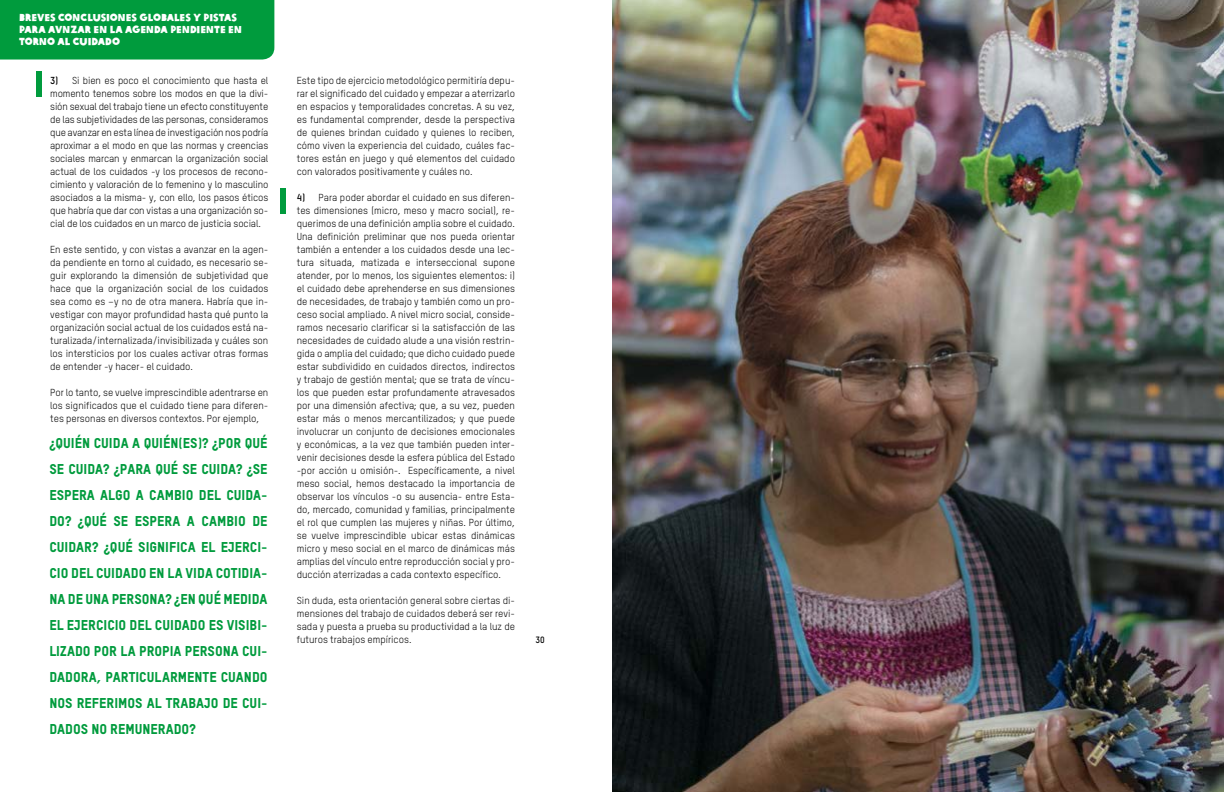
<style>
.page{position:relative;width:1224px;height:792px;background:#fff}
.page>*{position:absolute;margin:0;border:0;box-sizing:border-box;transform-origin:0 0}
.t1{font:14px/26px "TSTARPRO Headline";color:#009b3d;text-align:justify}
.t2{font:10px/13px "TSTARPRO";color:#000;text-align:justify}
.t3{font:10px/12px "Oxfam Global Headline";color:#fff}
.t4{font:700 9px "TSTARPRO";color:#000}
.s1{font-weight:700}
</style>
<div class="page">
<img style="left:612px;top:0;width:612px;height:792px">
<div style="left:36px;top:71px;width:6px;height:26px;background:#009b3d"></div>
<div style="left:280px;top:188px;width:6px;height:26px;background:#009b3d"></div>
<div style="left:0;top:0;width:274px;height:60px;background:#009b3d"></div>
<p class="t3" style="left:19px;top:10px;width:224px">BREVES CONCLUSIONES GLOBALES Y PISTAS<br>PARA AVNZAR EN LA AGENDA PENDIENTE EN<br>TORNO AL CUIDADO</p>
<p class="t2" style="left:50px;top:74px;width:220px"><span class="s1">3)</span> Si bien es poco el conocimiento que hasta el momento tenemos sobre los modos en que la divi&shy;sión sexual del trabajo tiene un efecto constituyente de las subjetividades de las personas, consideramos que avanzar en esta línea de investigación nos podría aproximar a el modo en que las normas y creencias sociales marcan y enmarcan la organización social actual de los cuidados -y los procesos de recono&shy;cimiento y valoración de lo femenino y lo masculino asociados a la misma- y, con ello, los pasos éticos que habría que dar con vistas a una organización so&shy;cial de los cuidados en un marco de justicia social.</p>
<p class="t2" style="left:50px;top:243px;width:220px">En este sentido, y con vistas a avanzar en la agen&shy;da pendiente en torno al cuidado, es necesario se&shy;guir explorando la dimensión de subjetividad que hace que la organización social de los cuidados sea como es –y no de otra manera. Habría que in&shy;vestigar con mayor profundidad hasta qué punto la organización social actual de los cuidados está na&shy;turalizada/internalizada/invisibilizada y cuáles son los intersticios por los cuales activar otras formas de entender -y hacer- el cuidado.</p>
<p class="t2" style="left:50px;top:386px;width:220px">Por lo tanto, se vuelve imprescindible adentrarse en los significados que el cuidado tiene para diferen&shy;tes personas en diversos contextos. Por ejemplo,</p>
<p class="t1" style="left:49px;top:430px;width:220px">¿QUIÉN CUIDA A QUIÉN(ES)? ¿POR QUÉ SE CUIDA? ¿PARA QUÉ SE CUIDA? ¿SE ESPERA ALGO A CAMBIO DEL CUIDA-DO? ¿QUÉ SE ESPERA A CAMBIO DE CUIDAR? ¿QUÉ SIGNIFICA EL EJERCI-CIO DEL CUIDADO EN LA VIDA COTIDIA-NA DE UNA PERSONA? ¿EN QUÉ MEDIDA EL EJERCICIO DEL CUIDADO ES VISIBI-LIZADO POR LA PROPIA PERSONA CUI-DADORA, PARTICULARMENTE CUANDO NOS REFERIMOS AL TRABAJO DE CUI-DADOS NO REMUNERADO?</p>
<p class="t2" style="left:297px;top:74px;width:220px">Este tipo de ejercicio metodológico permitiría depu&shy;rar el significado del cuidado y empezar a aterrizarlo en espacios y temporalidades concretas. A su vez, es fundamental comprender, desde la perspectiva de quienes brindan cuidado y quienes lo reciben, cómo viven la experiencia del cuidado, cuáles fac&shy;tores están en juego y qué elementos del cuidado con valorados positivamente y cuáles no.</p>
<p class="t2" style="left:297px;top:191px;width:220px"><span class="s1">4)</span> Para poder abordar el cuidado en sus diferen&shy;tes dimensiones (micro, meso y macro social), re&shy;querimos de una definición amplia sobre el cuidado.<br>Una definición preliminar que nos pueda orientar también a entender a los cuidados desde una lec&shy;tura situada, matizada e interseccional supone atender, por lo menos, los siguientes elementos: i) el cuidado debe aprehenderse en sus dimensiones de necesidades, de trabajo y también como un pro&shy;ceso social ampliado. A nivel micro social, conside&shy;ramos necesario clarificar si la satisfacción de las necesidades de cuidado alude a una visión restrin&shy;gida o amplia del cuidado; que dicho cuidado puede estar subdividido en cuidados directos, indirectos y trabajo de gestión mental; que se trata de víncu&shy;los que pueden estar profundamente atravesados por una dimensión afectiva; que, a su vez, pueden estar más o menos mercantilizados; y que puede involucrar un conjunto de decisiones emocionales y económicas, a la vez que también pueden inter&shy;venir decisiones desde la esfera pública del Estado -por acción u omisión-. Específicamente, a nivel meso social, hemos destacado la importancia de observar los vínculos -o su ausencia- entre Esta&shy;do, mercado, comunidad y familias, principalmente el rol que cumplen las mujeres y niñas. Por último, se vuelve imprescindible ubicar estas dinámicas micro y meso social en el marco de dinámicas más amplias del vínculo entre reproducción social y pro&shy;ducción aterrizadas a cada contexto específico.</p>
<p class="t2" style="left:297px;top:594px;width:220px">Sin duda, esta orientación general sobre ciertas di&shy;mensiones del trabajo de cuidados deberá ser revi&shy;sada y puesta a prueba su productividad a la luz de futuros trabajos empíricos.</p>
<p class="t4" style="left:535px;top:634px;width:11px">30</p>
</div>
